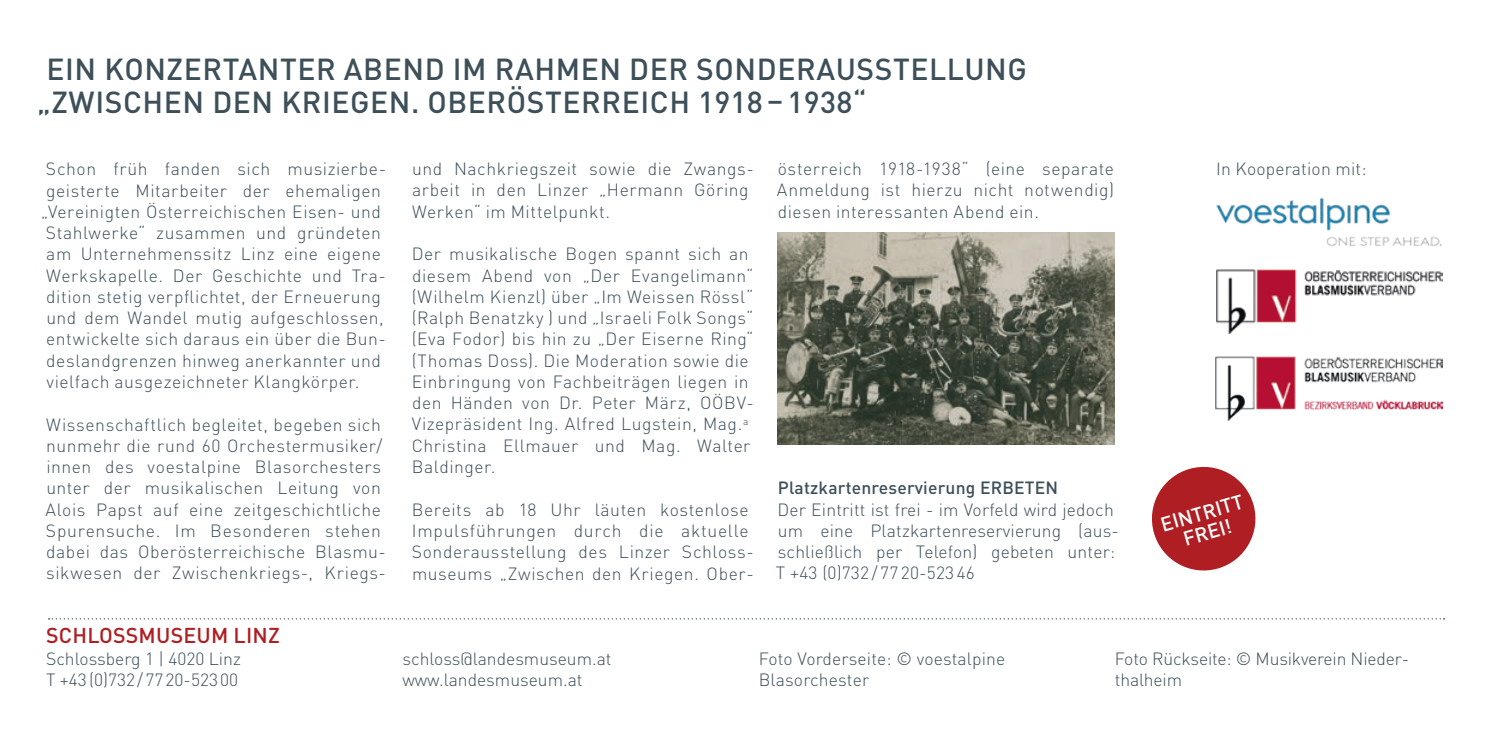
<style>
.page{position:relative;width:1489px;height:738px;background:#fff}
.page>*{position:absolute;margin:0;border:0;box-sizing:border-box;transform-origin:0 0}
.t1{font:500 30px/32.5px "DIN Pro";letter-spacing:.02em;color:#3d4f59}
.t2{font:500 21.25px "DIN Pro";letter-spacing:.01em;color:#af1e22}
.t3{font:500 20px/20px "DIN Pro";color:#fff;text-align:center}
.t4{font:300 17.5px/21.2px "DIN Pro";letter-spacing:.03em;color:#3d4f59}
.t5{font:300 17.5px/21.2px "DIN Pro";letter-spacing:.01em;color:#3d4f59}
.t6{font:300 17.5px/21.2px "DIN Pro";color:#3d4f59}
.t7{font:300 17.5px/21.2px "DIN Pro";letter-spacing:-.01em;color:#3d4f59}
.t8{font:500 17.5px "DIN Pro";letter-spacing:.01em;color:#3d4f59}
</style>
<div class="page">
<svg style="left:1152px;top:466px;width:104px;height:105px"></svg>
<svg style="left:48px;top:618px;width:1396px;height:1px"></svg>
<img style="left:1216px;top:197px;width:226px;height:49px">
<img style="left:1216px;top:269px;width:226px;height:64px">
<img style="left:777px;top:232px;width:337px;height:212px">
<img style="left:1215px;top:356px;width:227px;height:64px">
<h1 class="t1" style="left:37px;top:52px;width:991px;text-indent:9px">EIN KONZERTANTER ABEND IM RAHMEN DER SONDERAUSSTELLUNG „ZWISCHEN DEN KRIEGEN. OBERÖSTERREICH 1918 – 1938“</h1>
<p class="t4" style="left:46px;top:157px;width:341px">Schon früh fanden sich musizierbe-</p>
<p class="t4" style="left:46px;top:179px;width:336px">geisterte Mitarbeiter der ehemaligen</p>
<p class="t4" style="left:41px;top:200px;width:341px">„Vereinigten Österreichischen Eisen- und</p>
<p class="t4" style="left:46px;top:221px;width:336px">Stahlwerke“ zusammen und gründeten</p>
<p class="t4" style="left:46px;top:242px;width:336px">am Unternehmenssitz Linz eine eigene</p>
<p class="t4" style="left:46px;top:264px;width:341px">Werkskapelle. Der Geschichte und Tra-</p>
<p class="t4" style="left:46px;top:285px;width:336px">dition stetig verpflichtet, der Erneuerung</p>
<p class="t4" style="left:46px;top:306px;width:339px">und dem Wandel mutig aufgeschlossen,</p>
<p class="t4" style="left:46px;top:327px;width:341px">entwickelte sich daraus ein über die Bun-</p>
<p class="t4" style="left:46px;top:349px;width:336px">deslandgrenzen hinweg anerkannter und</p>
<p class="t4" style="left:46px;top:370px;width:315px">vielfach ausgezeichneter Klangkörper.</p>
<p class="t4" style="left:45px;top:412px;width:342px">Wissenschaftlich begleitet, begeben sich nunmehr die rund 60 Orchestermusiker/ innen des voestalpine Blasorchesters unter der musikalischen Leitung von Alois Papst auf eine zeitgeschichtliche Spurensuche. Im Besonderen stehen dabei das Oberösterreichische Blasmu&shy;sikwesen der Zwischenkriegs-, Kriegs-</p>
<p class="t4" style="left:412px;top:157px;width:343px">und Nachkriegszeit sowie die Zwangs&shy;arbeit in den Linzer „Hermann Göring<br>Werken“ im Mittelpunkt.</p>
<p class="t4" style="left:412px;top:242px;width:343px">Der musikalische Bogen spannt sich an diesem Abend von „Der Evangelimann“ (Wilhelm Kienzl) über „Im Weissen Rössl“ (Ralph Benatzky ) und „Israeli Folk Songs“ (Eva Fodor) bis hin zu „Der Eiserne Ring“ (Thomas Doss). Die Moderation sowie die Einbringung von Fachbeiträgen liegen in den Händen von Dr. Peter März, OÖBV-Vizepräsident Ing. Alfred Lugstein, Mag.<sup>a </sup>Christina Ellmauer und Mag. Walter Baldinger.</p>
<p class="t4" style="left:412px;top:497px;width:343px">Bereits ab 18 Uhr läuten kostenlose Impulsführungen durch die aktuelle Sonderausstellung des Linzer Schloss&shy;museums „Zwischen den Kriegen. Ober-</p>
<p class="t4" style="left:777px;top:157px;width:339px;text-align:justify">österreich 1918-1938“ (eine separate Anmeldung ist hierzu nicht notwendig) diesen interessanten Abend ein.</p>
<p class="t5" style="left:1215px;top:157px;width:152px">In Kooperation mit:</p>
<p class="t8" style="left:777px;top:476px;width:282px">Platzkartenreservierung ERBETEN</p>
<p class="t5" style="left:776px;top:497px;width:344px">Der Eintritt ist frei - im Vorfeld wird jedoch um eine Platzkartenreservierung (aus&shy;schließlich per Telefon) gebeten unter:<br>T +43 (0)732 / 77 20-523 46</p>
<p class="t3" style="left:1158px;top:514px;width:86px;rotate:-16deg">EINTRITT<br>FREI!</p>
<p class="t2" style="left:46px;top:620px;width:235px">SCHLOSSMUSEUM LINZ</p>
<p class="t6" style="left:46px;top:646px;width:196px">Schlossberg 1 | 4020 Linz<br>T +43(0)732/7720-52300</p>
<p class="t6" style="left:402px;top:646px;width:211px">schloss@landesmuseum.at www.landesmuseum.at</p>
<p class="t5" style="left:758px;top:646px;width:248px">Foto Vorderseite: © voestalpine<br>Blasorchester</p>
<p class="t7" style="left:1114px;top:646px;width:296px">Foto Rückseite: © Musikverein Nieder&shy;thalheim</p>
</div>
